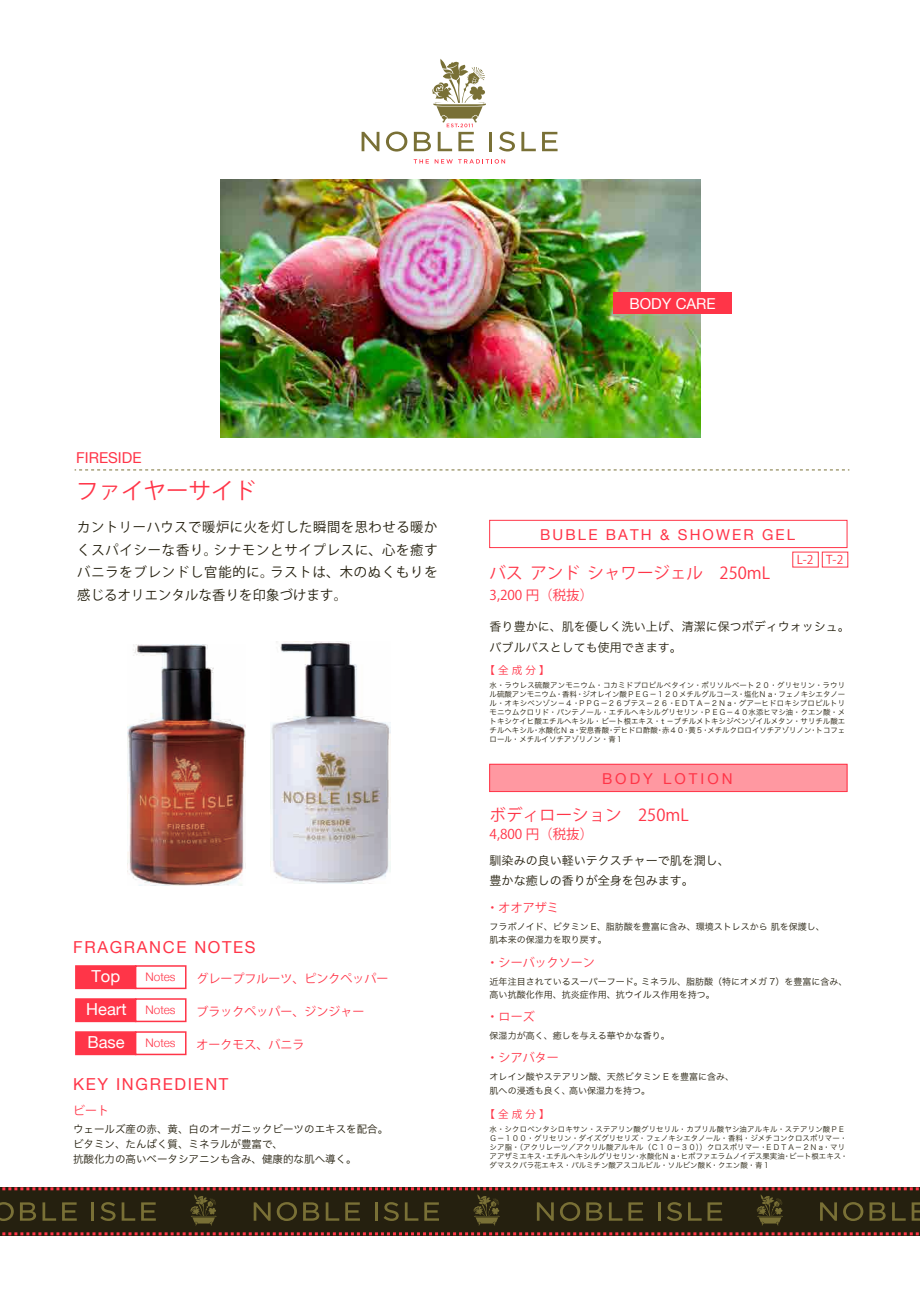
<style>
.page{position:relative;width:920px;height:1292px;background:#fff}
.page>*{position:absolute;margin:0;border:0;box-sizing:border-box;transform-origin:0 0}
.t1{font:22.5px "Koz Go Pr 6 N";color:#ff3548}
.t2{font:16.5px "Koz Go Pr 6 N";color:#ff3548}
.t3{font:16.5px "Helvetica Neue";letter-spacing:.1em;color:#ff3548}
.t4{font:16.5px/33px "Helvetica Neue";color:#fff}
.t5{font:15px "Helvetica Neue";letter-spacing:.14em;color:#ff3548}
.t6{font:15px "Helvetica Neue";letter-spacing:.2em;color:#ff3548}
.t7{font:15px "Helvetica Neue";color:#ff3548}
.t8{font:15px "Helvetica Neue";color:#fff}
.t9{font:13.5px/22.5px "Koz Go Pro";letter-spacing:.065em;color:#25200f;text-align:justify}
.t10{font:13.5px "Koz Go Pr 6 N";color:#ff3548}
.t11{font:12px/21px "Hira Kaku Pro W3";color:#25200f}
.t12{font:12px "Koz Go Pr 6 N";color:#ff3548}
.t13{font:12px "Koz Go Pro";color:#ff3548}
.t14{font:300 11.85px "Helvetica Neue";color:#ff3548}
.t15{font:10.5px/15px "Hira Kaku Pro W3";color:#25200f}
.t16{font:10.5px "Koz Go Pr 6 N";letter-spacing:.3em;color:#ff3548}
.t17{font:9px/13.5px "Hira Kaku Pro W3";color:#25200f}
.t18{font:7.5px/9px "Hira Kaku Pro W3";color:#25200f;text-align:justify}
.s1{font-weight:300;font-size:11.85px;color:#ff3548}
</style>
<div class="page">
<img style="left:220px;top:179px;width:480px;height:258px">
<div style="left:0;top:1187px;width:920px;height:48px;background:#25200f"></div>
<svg style="left:2px;top:1232px;width:917px;height:3px"></svg>
<svg style="left:0;top:1187px;width:920px;height:38px"></svg>
<svg style="left:361px;top:132px;width:18px;height:19px"></svg>
<svg style="left:386px;top:131px;width:21px;height:21px"></svg>
<hr style="left:489px;top:132px;width:3px;height:19px;background:#797036">
<svg style="left:499px;top:132px;width:16px;height:19px"></svg>
<svg style="left:521px;top:132px;width:15px;height:19px"></svg>
<svg style="left:542px;top:132px;width:15px;height:19px"></svg>
<svg style="left:414px;top:59px;width:72px;height:92px"></svg>
<svg style="left:413px;top:159px;width:92px;height:5px"></svg>
<svg style="left:75px;top:469px;width:774px;height:1px"></svg>
<div style="left:75px;top:965px;width:61px;height:24px;background:#ff3548;border:2px solid #ff3548"></div>
<div style="left:135px;top:965px;width:51px;height:24px;background:#fff;border:2px solid #ff3548"></div>
<div style="left:75px;top:998px;width:61px;height:24px;background:#ff3548;border:2px solid #ff3548"></div>
<div style="left:135px;top:998px;width:51px;height:24px;background:#fff;border:2px solid #ff3548"></div>
<div style="left:75px;top:1031px;width:61px;height:24px;background:#ff3548;border:2px solid #ff3548"></div>
<div style="left:135px;top:1031px;width:51px;height:24px;background:#fff;border:2px solid #ff3548"></div>
<div style="left:489px;top:520px;width:358px;height:28px;background:#fff;border:1px solid #ff3548"></div>
<div style="left:489px;top:764px;width:358px;height:28px;background:#ff98a1;border:1px solid #ff3548"></div>
<img style="left:127px;top:644px;width:119px;height:241px">
<img style="left:270px;top:641px;width:120px;height:242px">
<div style="left:613px;top:293px;width:119px;height:21px;background:#ff3548"></div>
<h3 class="t8" style="left:629px;top:292px;width:88px">BODY CARE</h3>
<h3 class="t7" style="left:76px;top:447px;width:67px">FIRESIDE</h3>
<h1 class="t1" style="left:76px;top:478px;width:181px">ファイヤーサイド</h1>
<h3 class="t9" style="left:77px;top:516px;width:362px">カントリーハウスで暖炉に火を灯した瞬間を思わせる暖かくスパイシーな香り。シナモンとサイプレスに、心を癒すバニラをブレンドし官能的に。ラストは、木のぬくもりを感じるオリエンタルな香りを印象づけます。</h3>
<h2 class="t3" style="left:73px;top:935px;width:184px">FRAGRANCE NOTES</h2>
<h2 class="t4" style="left:91px;top:960px;width:30px">Top</h2>
<h3 class="t14" style="left:145px;top:967px;width:32px">Notes</h3>
<h2 class="t4" style="left:86px;top:994px;width:91px">Heart <span class="s1">Notes<br></span>Base</h2>
<h3 class="t14" style="left:145px;top:1033px;width:32px">Notes</h3>
<h3 class="t12" style="left:196px;top:971px;width:193px">グレープフルーツ、ピンクペッパー</h3>
<h3 class="t12" style="left:196px;top:1004px;width:169px">ブラックペッパー、ジンジャー</h3>
<h3 class="t12" style="left:196px;top:1038px;width:109px">オークモス、バニラ</h3>
<h2 class="t3" style="left:73px;top:1072px;width:157px">KEY INGREDIENT</h2>
<h3 class="t12" style="left:73px;top:1103px;width:37px">ビート</h3>
<h3 class="t15" style="left:73px;top:1120px;width:316px">ウェールズ産の赤、黄、白のオーガニックビーツのエキスを配合。ビタミン、たんぱく質、ミネラルが豊富で、<br>抗酸化力の高いベータシアニンも含み、健康的な肌へ導く。</h3>
<h3 class="t5" style="left:540px;top:523px;width:256px">BUBLE BATH &amp; SHOWER GEL</h3>
<h2 class="t2" style="left:489px;top:564px;width:282px">バス アンド シャワージェル　250mL</h2>
<h3 class="t10" style="left:489px;top:587px;width:105px">3,200 円（税抜）</h3>
<h3 class="t13" style="left:796px;top:552px;width:48px">L-2 T-2</h3>
<h3 class="t11" style="left:489px;top:615px;width:362px">香り豊かに、肌を優しく洗い上げ、清潔に保つボディウォッシュ。バブルバスとしても使用できます。</h3>
<h3 class="t16" style="left:484px;top:664px;width:67px">【全成分】</h3>
<p class="t18" style="left:489px;top:680px;width:357px">水・ラウレス硫酸アンモニウム・コカミドプロピルベタイン・ポリソルベート２０・グリセリン・ラウリル硫酸アンモニウム・香料・ジオレイン酸ＰＥＧ－１２０メチルグルコース・塩化Ｎａ・フェノキシエタノール・オキシベンゾン－４・ＰＰＧ－２６ブテス－２６・ＥＤＴＡ－２Ｎａ・グアーヒドロキシプロピルトリモニウムクロリド・パンテノール・エチルヘキシルグリセリン・ＰＥＧ－４０水添ヒマシ油・クエン酸・メトキシケイヒ酸エチルヘキシル・ビート根エキス・ｔ－ブチルメトキシジベンゾイルメタン・サリチル酸エチルヘキシル・水酸化Ｎａ・安息香酸・デヒドロ酢酸・赤４０・黄５・メチルクロロイソチアゾリノン・トコフェロール・メチルイソチアゾリノン・青１</p>
<h3 class="t6" style="left:602px;top:767px;width:132px">BODY LOTION</h3>
<h2 class="t2" style="left:489px;top:805px;width:201px">ボディローション　250mL</h2>
<h3 class="t11" style="left:489px;top:850px;width:241px;line-height:19.5px">馴染みの良い軽いテクスチャーで肌を潤し、豊かな癒しの香りが全身を包みます。</h3>
<h3 class="t10" style="left:489px;top:827px;width:105px">4,800 円（税抜）</h3>
<h3 class="t12" style="left:486px;top:901px;width:73px">・オオアザミ</h3>
<p class="t17" style="left:489px;top:919px;width:337px">フラボノイド、ビタミン E、脂肪酸を豊富に含み、環境ストレスから 肌を保護し、肌本来の保湿力を取り戻す。</p>
<h3 class="t12" style="left:486px;top:955px;width:109px">・シーバックソーン</h3>
<p class="t17" style="left:489px;top:973px;width:359px">近年注目されているスーパーフード。ミネラル、脂肪酸（特にオメガ 7）を豊富に含み、高い抗酸化作用、抗炎症作用、抗ウイルス作用を持つ。</p>
<h3 class="t12" style="left:486px;top:1009px;width:49px">・ローズ</h3>
<p class="t17" style="left:489px;top:1027px;width:181px">保湿力が高く、癒しを与える華やかな香り。</p>
<h3 class="t12" style="left:486px;top:1051px;width:73px">・シアバター</h3>
<p class="t17" style="left:489px;top:1069px;width:246px">オレイン酸やステアリン酸、天然ビタミン E を豊富に含み、肌への浸透も良く、高い保湿力を持つ。</p>
<h3 class="t16" style="left:484px;top:1108px;width:67px">【全成分】</h3>
<p class="t18" style="left:489px;top:1124px;width:360px;text-align:left">水・シクロペンタシロキサン・ステアリン酸グリセリル・カプリル酸ヤシ油アルキル・ステアリン酸ＰＥＧ－１００・グリセリン・ダイズグリセリズ・フェノキシエタノール・香料・ジメチコンクロスポリマー・シア脂・（アクリレーツ／アクリル酸アルキル（Ｃ１０－３０））クロスポリマー・ＥＤＴＡ－２Ｎａ・マリアアザミエキス・エチルヘキシルグリセリン・水酸化Ｎａ・ヒポファエラムノイデス果実油・ビート根エキス・ダマスクバラ花エキス・パルミチン酸アスコルビル・ソルビン酸Ｋ・クエン酸・青１</p>
</div>
